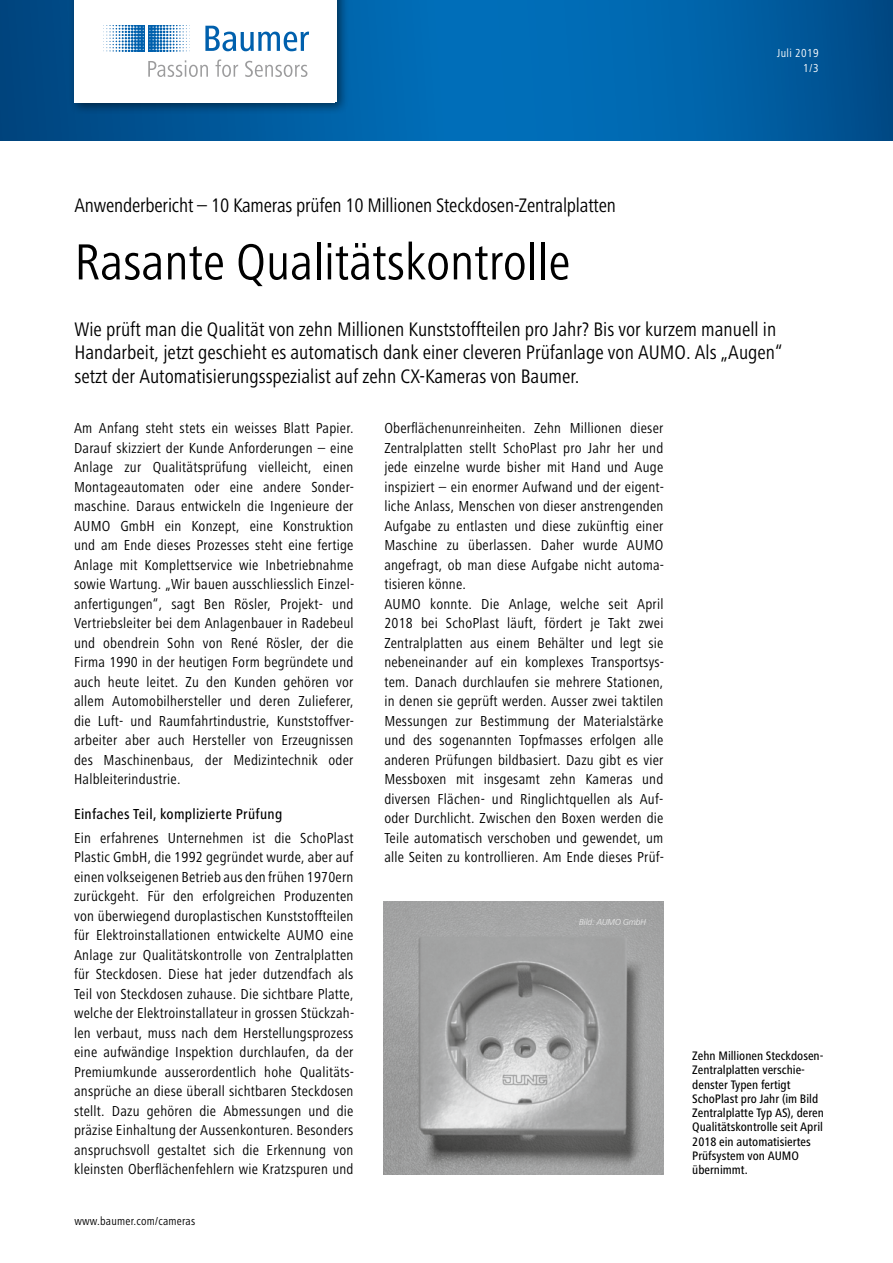
<style>
.page{position:relative;width:893px;height:1263px;background:#fff}
.page>*{position:absolute;margin:0;border:0;box-sizing:border-box;transform-origin:0 0}
.t1{font:condensed 52.5px "Frutiger Next LT";color:#000}
.t2{font:condensed 20.25px/23.7px "Frutiger Next LT";color:#000}
.t3{font:condensed 15px/19.5px "Frutiger Next LT";letter-spacing:.015em;color:#000;text-align:justify}
.t4{font:500 condensed 15px "Frutiger Next LT";letter-spacing:.02em;color:#000}
.t5{font:500 condensed 12.75px/14.2px "Frutiger Next LT";color:#000}
.t6{font:condensed 12px "Frutiger Next LT";letter-spacing:.02em;color:#000}
.t7{font:condensed 12px/15px "Frutiger Next LT";letter-spacing:.03em;color:#fff;text-align:right}
.t8{font:italic 9px "Frutiger Next LT";letter-spacing:-.025em;color:#fff}
</style>
<div class="page">
<img style="left:383px;top:901px;width:280px;height:273px">
<svg style="left:0;top:0;width:893px;height:141px;background:#005fa4"></svg>
<div style="left:68px;top:0;width:281px;height:115px;background:#000;opacity:.5"></div>
<div style="left:74px;top:0;width:261px;height:102px;background:#fff"></div>
<svg style="left:205px;top:26px;width:104px;height:25px"></svg>
<svg style="left:103px;top:25px;width:87px;height:27px"></svg>
<svg style="left:148px;top:60px;width:60px;height:17px"></svg>
<svg style="left:216px;top:59px;width:22px;height:18px"></svg>
<svg style="left:245px;top:61px;width:62px;height:16px"></svg>
<p class="t7" style="left:777px;top:46px;width:43px">Juli 2019<br>1/3</p>
<h2 class="t2" style="left:74px;top:194px;width:543px">Anwenderbericht – 10 Kameras prüfen 10 Millionen Steckdosen-Zentralplatten</h2>
<h1 class="t1" style="left:74px;top:233px;width:497px">Rasante Qualitätskontrolle</h1>
<p class="t2" style="left:74px;top:317px;width:710px">Wie prüft man die Qualität von zehn Millionen Kunststoffteilen pro Jahr? Bis vor kurzem manuell in<br>Handarbeit, jetzt geschieht es automatisch dank einer cleveren Prüfanlage von AUMO. Als „Augen“ setzt der Automatisierungsspezialist auf zehn CX-Kameras von Baumer.</p>
<p class="t3" style="left:74px;top:418px;width:282px">Am Anfang steht stets ein weisses Blatt Papier.<br>Darauf skizziert der Kunde Anforderungen – eine Anlage zur Qualitätsprüfung vielleicht, einen Montageautomaten oder eine andere Sonder&shy;maschine. Daraus entwickeln die Ingenieure der AUMO GmbH ein Konzept, eine Konstruktion und am Ende dieses Prozesses steht eine fertige Anlage mit Komplettservice wie Inbetriebnahme sowie Wartung. „Wir bauen ausschliesslich Einzel&shy;anfertigungen“, sagt Ben Rösler, Projekt- und Vertriebsleiter bei dem Anlagenbauer in Radebeul und obendrein Sohn von René Rösler, der die Firma 1990 in der heutigen Form begründete und auch heute leitet. Zu den Kunden gehören vor allem Automobilhersteller und deren Zulieferer, die Luft- und Raumfahrtindustrie, Kunststoffver&shy;arbeiter aber auch Hersteller von Erzeugnissen des Maschinenbaus, der Medizintechnik oder Halbleiterindustrie.</p>
<p class="t4" style="left:74px;top:805px;width:210px">Einfaches Teil, komplizierte Prüfung</p>
<p class="t3" style="left:74px;top:828px;width:282px">Ein erfahrenes Unternehmen ist die SchoPlast Plastic GmbH, die 1992 gegründet wurde, aber auf einen volkseigenen Betrieb aus den frühen 1970ern zurückgeht. Für den erfolgreichen Produzenten von überwiegend duroplastischen Kunststoffteilen für Elektroinstallationen entwickelte AUMO eine Anlage zur Qualitätskontrolle von Zentralplatten für Steckdosen. Diese hat jeder dutzendfach als Teil von Steckdosen zuhause. Die sichtbare Platte, welche der Elektroinstallateur in grossen Stückzah&shy;len verbaut, muss nach dem Herstellungsprozess eine aufwändige Inspektion durchlaufen, da der Premiumkunde ausserordentlich hohe Qualitäts&shy;ansprüche an diese überall sichtbaren Steckdosen stellt. Dazu gehören die Abmessungen und die präzise Einhaltung der Aussenkonturen. Besonders anspruchsvoll gestaltet sich die Erkennung von kleinsten Oberflächenfehlern wie Kratzspuren und</p>
<p class="t3" style="left:384px;top:418px;width:281px;text-align:left">Oberflächenunreinheiten. Zehn Millionen dieser Zentralplatten stellt SchoPlast pro Jahr her und jede einzelne wurde bisher mit Hand und Auge inspiziert – ein enormer Aufwand und der eigent&shy;liche Anlass, Menschen von dieser anstrengenden Aufgabe zu entlasten und diese zukünftig einer Maschine zu überlassen. Daher wurde AUMO angefragt, ob man diese Aufgabe nicht automa&shy;tisieren könne.<br>AUMO konnte. Die Anlage, welche seit April 2018 bei SchoPlast läuft, fördert je Takt zwei Zentralplatten aus einem Behälter und legt sie nebeneinander auf ein komplexes Transportsys&shy;tem. Danach durchlaufen sie mehrere Stationen, in denen sie geprüft werden. Ausser zwei taktilen Messungen zur Bestimmung der Materialstärke und des sogenannten Topfmasses erfolgen alle anderen Prüfungen bildbasiert. Dazu gibt es vier Messboxen mit insgesamt zehn Kameras und diversen Flächen- und Ringlichtquellen als Auf&shy;oder Durchlicht. Zwischen den Boxen werden die Teile automatisch verschoben und gewendet, um alle Seiten zu kontrollieren. Am Ende dieses Prüf-</p>
<p class="t8" style="left:579px;top:917px;width:69px">Bild: AUMO GmbH</p>
<p class="t5" style="left:692px;top:1049px;width:133px">Zehn Millionen Steckdosen-<br>Zentralplatten verschie&shy;denster Typen fertigt<br>SchoPlast pro Jahr (im Bild<br>Zentralplatte Typ AS), deren<br>Qualitätskontrolle seit April<br>2018 ein automatisiertes<br>Prüfsystem von AUMO übernimmt.</p>
<p class="t6" style="left:74px;top:1215px;width:122px">www.baumer.com/cameras</p>
</div>
